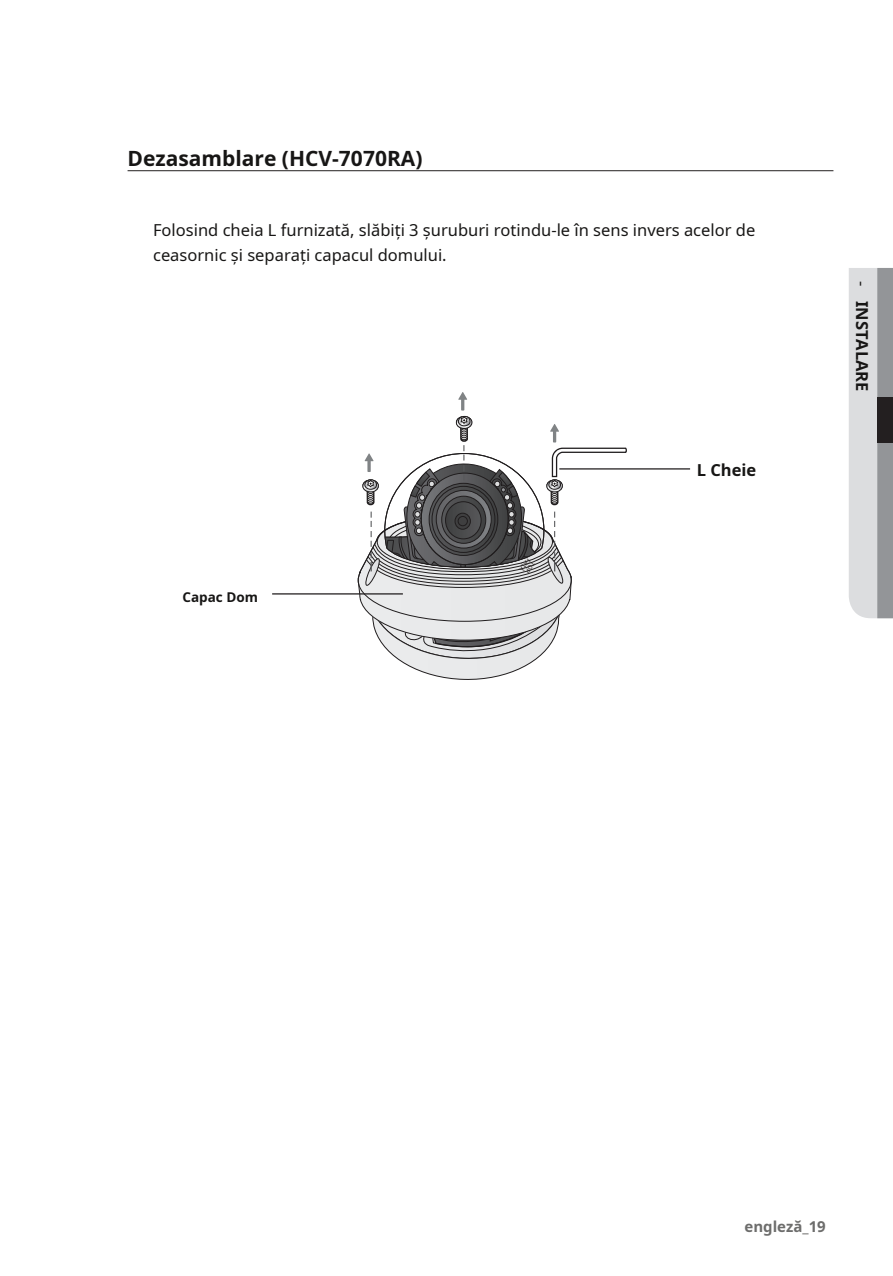
<style>
.page{position:relative;width:893px;height:1276px;background:#fff}
.page>*{position:absolute;margin:0;border:0;box-sizing:border-box;transform-origin:0 0}
.t1{font:700 21px "Noto Sans";color:#171615}
.t2{font:16.5px/25.2px "Noto Sans";color:#171615}
.t3{font:700 16.5px "Noto Sans";color:#171615}
.t4{font:700 15px "Noto Sans";color:#6d6d6c}
.t5{font:700 13.5px "Noto Sans";color:#171615}
.t6{font:6px/5.7px "Noto Sans";color:#26201e}
.s1{font-weight:400}
</style>
<div class="page">
<svg style="left:849px;top:268px;width:44px;height:350px;background:#c3c5c7"></svg>
<div style="left:878px;top:398px;width:15px;height:45px;background:#231f20"></div>
<hr style="left:128px;top:170px;width:705px;height:1px;background:#231f20">
<svg style="left:458px;top:392px;width:9px;height:18px"></svg>
<svg style="left:358px;top:416px;width:269px;height:264px"></svg>
<hr style="left:272px;top:593px;width:131px;height:1px;background:#231f20">
<hr style="left:559px;top:468px;width:131px;height:1px;background:#231f20">
<p class="t1" style="left:128px;top:143px;width:296px">Dezasamblare (HCV-7070RA)</p>
<p class="t2" style="left:153px;top:217px;width:604px">Folosind cheia L furnizată, slăbiți 3 șuruburi rotindu-le în sens invers acelor de ceasornic și separați capacul domului.</p>
<p class="t5" style="left:182px;top:588px;width:77px">Capac Dom</p>
<p class="t6" style="left:536px;top:564px;width:16px;rotate:127deg">TOP<br>FAȚĂ</p>
<p class="t3" style="left:697px;top:458px;width:61px">L Cheie</p>
<p class="t3" style="left:874px;top:281px;width:112px;rotate:90deg"><span class="s1">-</span> INSTALARE</p>
<p class="t4" style="left:744px;top:1216px;width:83px">engleză_19</p>
</div>
